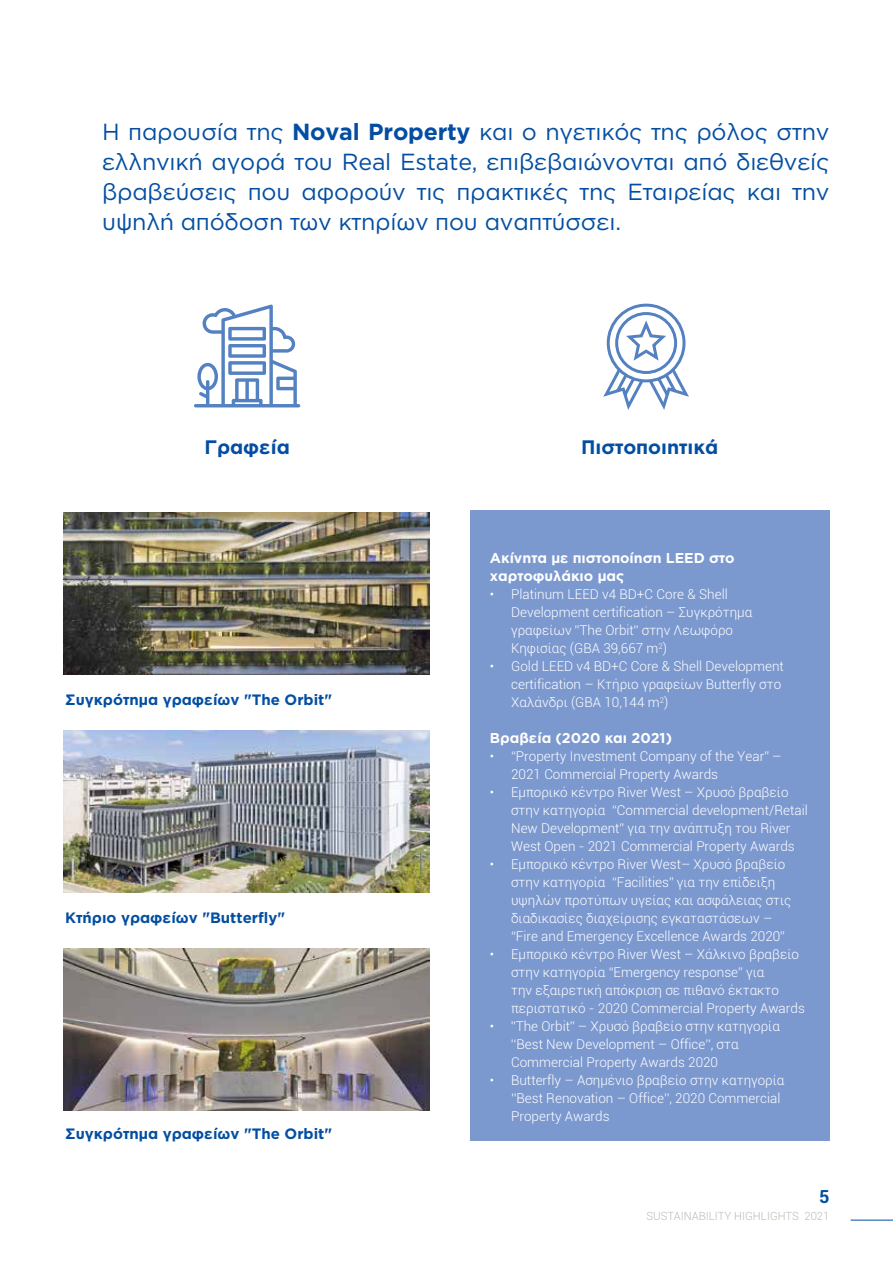
<style>
.page{position:relative;width:893px;height:1263px;background:#fff}
.page>*{position:absolute;margin:0;border:0;box-sizing:border-box;transform-origin:0 0}
.t1{font:23.25px/30px "Gotham";letter-spacing:-.01em;color:#034ea2;text-align:justify}
.t2{font:700 19.5px "Gotham";color:#034ea2}
.t3{font:700 18px "Roboto";color:#034ea2}
.t4{font:700 15px "Gotham";color:#034ea2}
.t5{font:700 14.25px/18px "Gotham";color:#fff}
.t6{font:300 13.5px/18px "Roboto";color:#fff}
.t7{font:300 11.25px "Roboto";color:#bcbbb3}
.s1{font-weight:700}
.s2{font-family:"Minion Pro";font-weight:400}
</style>
<div class="page">
<img style="left:64px;top:730px;width:365px;height:162px">
<div style="left:470px;top:511px;width:359px;height:630px;background:#7b98cf"></div>
<img style="left:64px;top:512px;width:365px;height:162px">
<img style="left:64px;top:948px;width:365px;height:162px">
<svg style="left:194px;top:304px;width:106px;height:103px"></svg>
<svg style="left:603px;top:303px;width:86px;height:107px"></svg>
<hr style="left:851px;top:1220px;width:42px;height:1px;background:#034ea2">
<h1 class="t1" style="left:102px;top:117px;width:729px">Η παρουσία της <span class="s1">Noval Property</span> και ο ηγετικός της ρόλος στην ελληνική αγορά του Real Estate, επιβεβαιώνονται από διεθνείς βραβεύσεις που αφορούν τις πρακτικές της Εταιρείας και την υψηλή απόδοση των κτηρίων που αναπτύσσει.</h1>
<h2 class="t2" style="left:204px;top:435px;width:87px">Γραφεία</h2>
<h2 class="t2" style="left:581px;top:435px;width:139px">Πιστοποιητικά</h2>
<p class="t4" style="left:65px;top:691px;width:269px">Συγκρότημα γραφείων "The Orbit"</p>
<p class="t4" style="left:65px;top:909px;width:222px">Κτήριο γραφείων "Butterfly"</p>
<p class="t4" style="left:65px;top:1125px;width:269px">Συγκρότημα γραφείων "The Orbit"</p>
<p class="t5" style="left:490px;top:549px;width:246px">Ακίνητα με πιστοποίηση LEED στο χαρτοφυλάκιο μας</p>
<p class="t6" style="left:511px;top:585px;width:243px;text-indent:-21px">• Platinum LEED v4 BD+C Core &amp; Shell Development certification – Συγκρότημα γραφείων <span class="s2">''</span>The Orbit<span class="s2">''</span> στην Λεωφόρο Κηφισίας (GBA 39,667 m<sup>2</sup>)</p>
<p class="t6" style="left:511px;top:657px;width:274px;text-indent:-21px">• Gold LEED v4 BD+C Core &amp; Shell Development certification – Κτήριο γραφείων Butterfly στο<br>Χαλάνδρι (GBA 10,144 m<sup>2</sup>)</p>
<p class="t5" style="left:490px;top:729px;width:184px">Βραβεία (2020 και 2021)</p>
<p class="t6" style="left:511px;top:747px;width:272px;text-indent:-21px">• “Property Investment Company of the Year” –<br>2021 Commercial Property Awards</p>
<p class="t6" style="left:511px;top:783px;width:298px;text-indent:-21px">• Εμπορικό κέντρο River West – Χρυσό βραβείο στην κατηγορία “Commercial development/Retail New Development” για την ανάπτυξη του River West Open - 2021 Commercial Property Awards</p>
<p class="t6" style="left:511px;top:855px;width:282px;text-indent:-21px">• Εμπορικό κέντρο River West– Χρυσό βραβείο στην κατηγορία “Facilities” για την επίδειξη υψηλών προτύπων υγείας και ασφάλειας στις διαδικασίες διαχείρισης εγκαταστάσεων – “Fire and Emergency Excellence Awards 2020”</p>
<p class="t6" style="left:511px;top:945px;width:295px;text-indent:-21px">• Εμπορικό κέντρο River West – Χάλκινο βραβείο στην κατηγορία “Emergency response” για<br>την εξαιρετική απόκριση σε πιθανό έκτακτο περιστατικό - 2020 Commercial Property Awards</p>
<p class="t6" style="left:511px;top:1017px;width:270px;text-indent:-21px">• <span class="s2">''</span>The Orbit<span class="s2">''</span> – Χρυσό βραβείο στην κατηγορία <span class="s2">'</span>‘Best New Development – Office’<span class="s2">'</span>, στα<br>Commercial Property Awards 2020</p>
<p class="t6" style="left:511px;top:1071px;width:275px;text-indent:-21px">• Butterfly – Ασημένιο βραβείο στην κατηγορία ‘<span class="s2">'</span>Best Renovation – Office’<span class="s2">'</span>, 2020 Commercial<br>Property Awards</p>
<h3 class="t3" style="left:819px;top:1183px;width:12px">5</h3>
<p class="t7" style="left:646px;top:1209px;width:184px">SUSTAINABILITY HIGHLIGHTS 2021</p>
</div>
